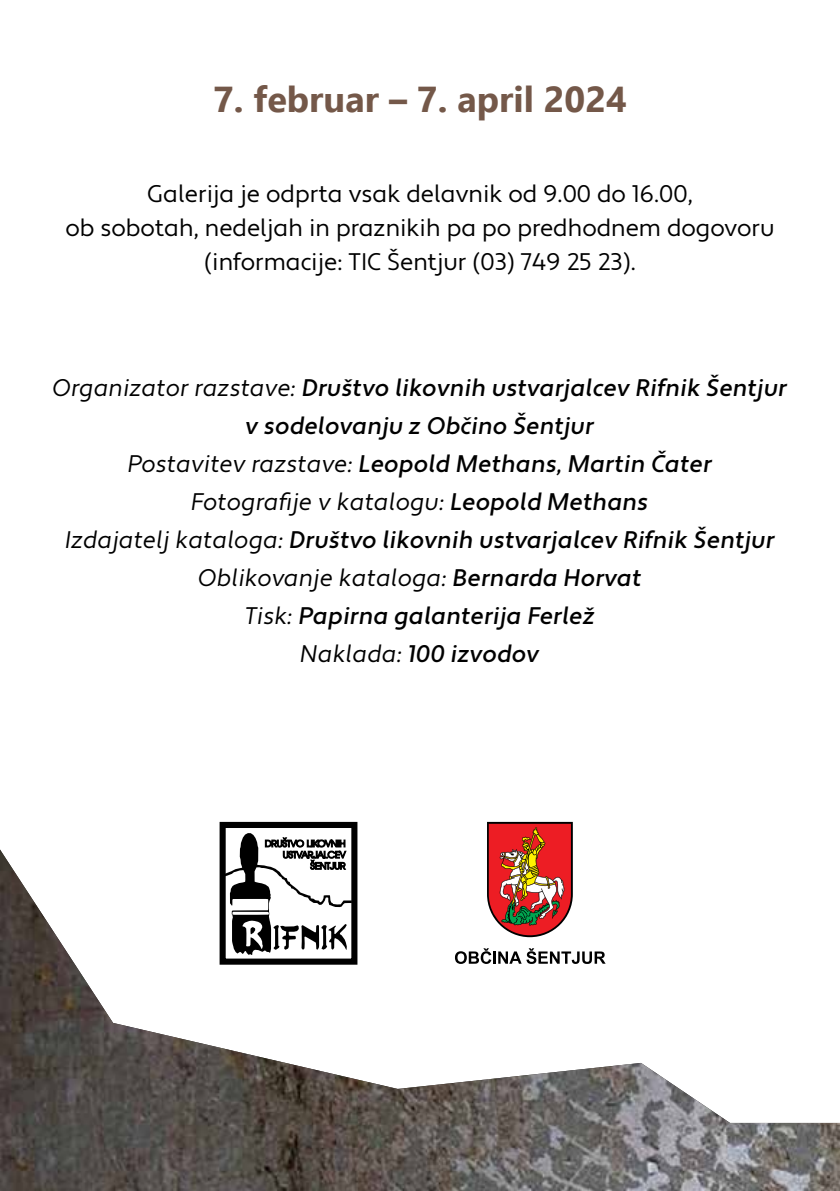
<style>
.page{position:relative;width:840px;height:1191px;background:#fff}
.page>*{position:absolute;margin:0;border:0;box-sizing:border-box;transform-origin:0 0}
.t1{font:700 36px "Ebrima";color:#745849}
.t2{font:24px/38px "Apertura Medium Obliq";color:#000;text-align:center}
.t3{font:24px/34px "Apertura";color:#000;text-align:center}
.t4{font:24px "Apertura Obliq";color:#000}
.s1{font-family:"Apertura Obliq"}
.s2{font-family:"Apertura Medium Obliq"}
</style>
<div class="page">
<img style="left:0;top:849px;width:839px;height:342px">
<svg style="left:226px;top:833px;width:124px;height:122px"></svg>
<div style="left:219px;top:822px;width:138px;height:142px;border:6px solid #000"></div>
<svg style="left:486px;top:822px;width:86px;height:115px"></svg>
<svg style="left:454px;top:948px;width:151px;height:16px"></svg>
<h1 class="t1" style="left:213px;top:71px;width:415px">7. februar – 7. april 2024</h1>
<p class="t3" style="left:65px;top:178px;width:710px">Galerija je odprta vsak delavnik od 9.00 do 16.00,<br>ob sobotah, nedeljah in praznikih pa po predhodnem dogovoru (informacije: TIC Šentjur (03) 749 25 23).</p>
<p class="t2" style="left:52px;top:370px;width:736px"><span class="s1">Organizator razstave:</span> Društvo likovnih ustvarjalcev Rifnik Šentjur v sodelovanju z Občino Šentjur<br><span class="s1">Postavitev razstave:</span> Leopold Methans, Martin Čater</p>
<p class="t4" style="left:191px;top:487px;width:459px">Fotografije v katalogu: <span class="s2">Leopold Methans</span></p>
<p class="t2" style="left:65px;top:522px;width:710px"><span class="s1">Izdajatelj kataloga:</span> Društvo likovnih ustvarjalcev Rifnik Šentjur</p>
<p class="t4" style="left:198px;top:563px;width:444px">Oblikovanje kataloga: <span class="s2">Bernarda Horvat</span></p>
<p class="t2" style="left:244px;top:598px;width:352px"><span class="s1">Tisk:</span> Papirna galanterija Ferlež<br><span class="s1">Naklada:</span> 100 izvodov</p>
</div>
